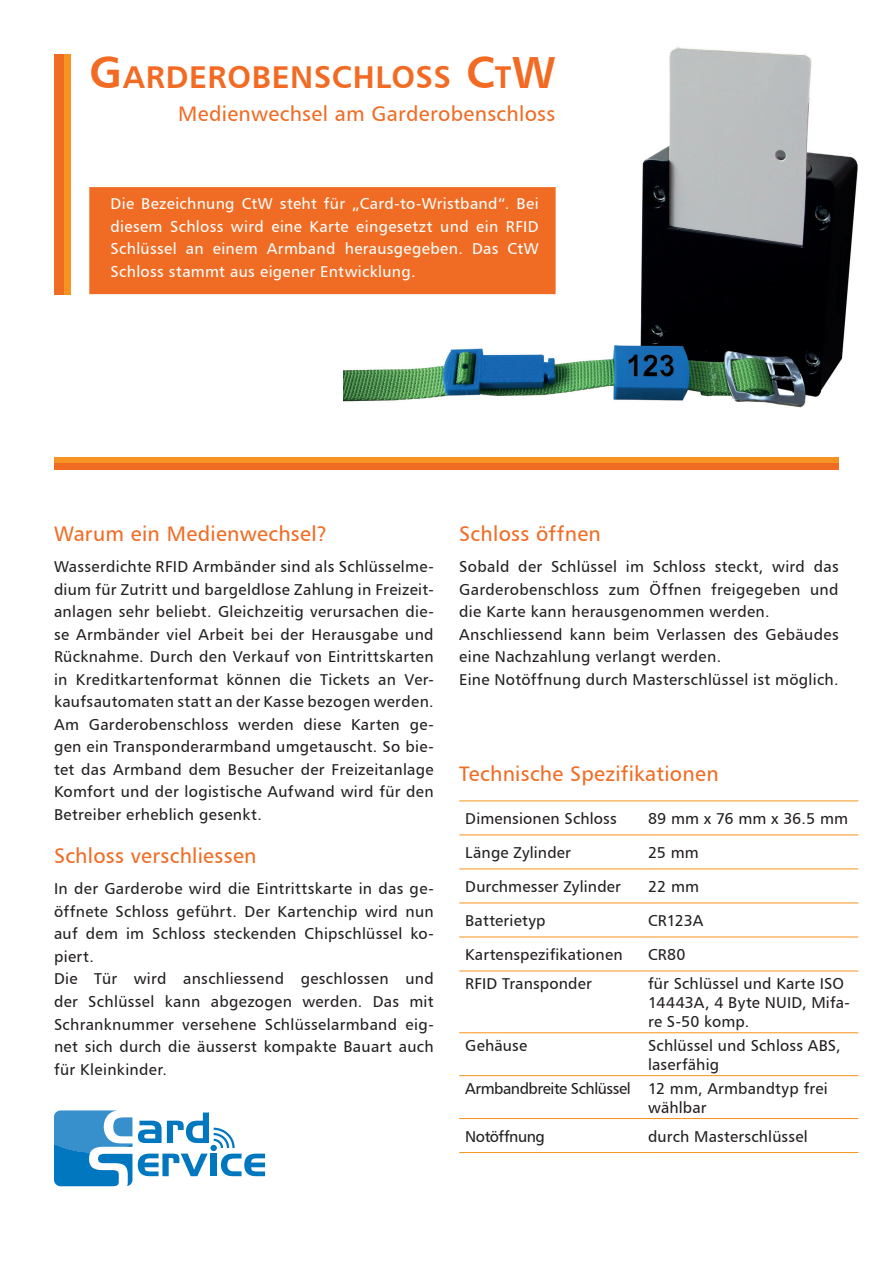
<style>
.page{position:relative;width:893px;height:1263px;background:#fff}
.page>*{position:absolute;margin:0;border:0;box-sizing:border-box;transform-origin:0 0}
.t1{font:31.5px "Humanist 777 BT Bold B";letter-spacing:.02em;color:#f36a23}
.t2{font:21px "Humanist 777 BT Roman B";letter-spacing:.015em;color:#f06c24}
.t3{font:15.75px/22.5px "Humanist 777 BT Roman B";letter-spacing:.02em;color:#231f20}
.t4{font:15.75px/22.5px "Humanist 777 BT Roman B";letter-spacing:.02em;color:#fff;text-align:justify}
.t5{font:15.75px/18.9px "Humanist 777 BT Roman B";letter-spacing:-.015em;color:#231f20}
.t6{font:15.75px "Humanist 777 BT Roman B";letter-spacing:-.03em;color:#231f20}
.s1{font-size:45px}
</style>
<div class="page">
<div style="left:59px;top:54px;width:12px;height:240px;background:#f69323"></div>
<div style="left:54px;top:54px;width:10px;height:240px;background:#f16c23"></div>
<img style="left:640px;top:47px;width:166px;height:266px">
<img style="left:806px;top:55px;width:52px;height:336px">
<svg style="left:138px;top:1112px;width:127px;height:64px"></svg>
<svg style="left:54px;top:1110px;width:78px;height:76px"></svg>
<hr style="left:459px;top:800px;width:183px;height:1px;background:#f7931d">
<hr style="left:642px;top:800px;width:216px;height:1px;background:#f7931d">
<hr style="left:459px;top:834px;width:183px;height:1px;background:#f7931d">
<hr style="left:642px;top:834px;width:216px;height:1px;background:#f7931d">
<hr style="left:459px;top:868px;width:183px;height:1px;background:#f7931d">
<hr style="left:642px;top:868px;width:216px;height:1px;background:#f7931d">
<hr style="left:459px;top:902px;width:183px;height:1px;background:#f7931d">
<hr style="left:642px;top:902px;width:216px;height:1px;background:#f7931d">
<hr style="left:459px;top:936px;width:183px;height:1px;background:#f7931d">
<hr style="left:642px;top:936px;width:216px;height:1px;background:#f7931d">
<hr style="left:459px;top:971px;width:183px;height:1px;background:#f7931d">
<hr style="left:642px;top:971px;width:216px;height:1px;background:#f7931d">
<hr style="left:459px;top:1032px;width:183px;height:1px;background:#f7931d">
<hr style="left:642px;top:1032px;width:216px;height:1px;background:#f7931d">
<hr style="left:459px;top:1075px;width:183px;height:1px;background:#f7931d">
<hr style="left:642px;top:1075px;width:216px;height:1px;background:#f7931d">
<hr style="left:459px;top:1118px;width:183px;height:1px;background:#f7931d">
<hr style="left:642px;top:1118px;width:216px;height:1px;background:#f7931d">
<hr style="left:459px;top:1152px;width:183px;height:1px;background:#f7931d">
<hr style="left:642px;top:1152px;width:216px;height:1px;background:#f7931d">
<div style="left:54px;top:458px;width:785px;height:8px;background:#f69323"></div>
<div style="left:54px;top:463px;width:785px;height:7px;background:#f16c23"></div>
<div style="left:89px;top:187px;width:467px;height:107px;background:#f06c24;border:2px solid #f06c24"></div>
<img style="left:343px;top:348px;width:254px;height:54px">
<img style="left:597px;top:313px;width:224px;height:95px">
<h1 class="t1" style="left:89px;top:57px;width:468px"><span class="s1">G</span>ARDEROBENSCHLOSS <span class="s1">C</span>T<span class="s1">W</span></h1>
<h2 class="t2" style="left:178px;top:100px;width:379px">Medienwechsel am Garderobenschloss</h2>
<p class="t4" style="left:111px;top:192px;width:430px">Die Bezeichnung CtW steht für „Card-to-Wristband“. Bei diesem Schloss wird eine Karte eingesetzt und ein RFID Schlüssel an einem Armband herausgegeben. Das CtW Schloss stammt aus eigener Entwicklung.</p>
<h2 class="t2" style="left:54px;top:521px;width:275px">Warum ein Medienwechsel?</h2>
<p class="t3" style="left:54px;top:555px;width:381px;text-align:justify">Wasserdichte RFID Armbänder sind als Schlüsselme&shy;dium für Zutritt und bargeldlose Zahlung in Freizeit&shy;anlagen sehr beliebt. Gleichzeitig verursachen die&shy;se Armbänder viel Arbeit bei der Herausgabe und Rücknahme. Durch den Verkauf von Eintrittskarten in Kreditkartenformat können die Tickets an Ver&shy;kaufsautomaten statt an der Kasse bezogen werden.<br>Am Garderobenschloss werden diese Karten ge&shy;gen ein Transponderarmband umgetauscht. So bie&shy;tet das Armband dem Besucher der Freizeitanlage Komfort und der logistische Aufwand wird für den Betreiber erheblich gesenkt.</p>
<h2 class="t2" style="left:54px;top:843px;width:204px">Schloss verschliessen</h2>
<p class="t3" style="left:54px;top:877px;width:381px">In der Garderobe wird die Eintrittskarte in das ge&shy;öffnete Schloss geführt. Der Kartenchip wird nun auf dem im Schloss steckenden Chipschlüssel ko&shy;piert.<br>Die Tür wird anschliessend geschlossen und der Schlüssel kann abgezogen werden. Das mit Schranknummer versehene Schlüsselarmband eig&shy;net sich durch die äusserst kompakte Bauart auch für Kleinkinder.</p>
<h2 class="t2" style="left:459px;top:521px;width:143px">Schloss öffnen</h2>
<p class="t3" style="left:459px;top:555px;width:381px">Sobald der Schlüssel im Schloss steckt, wird das Garderobenschloss zum Öffnen freigegeben und die Karte kann herausgenommen werden.<br>Anschliessend kann beim Verlassen des Gebäudes eine Nachzahlung verlangt werden.<br>Eine Notöffnung durch Masterschlüssel ist möglich.</p>
<h2 class="t2" style="left:459px;top:760px;width:261px">Technische Spezifikationen</h2>
<p class="t3" style="left:465px;top:807px;width:153px">Dimensionen Schloss</p>
<p class="t3" style="left:648px;top:807px;width:201px">89 mm x 76 mm x 36.5 mm</p>
<p class="t3" style="left:465px;top:841px;width:107px">Länge Zylinder</p>
<p class="t3" style="left:648px;top:841px;width:52px">25 mm</p>
<p class="t3" style="left:465px;top:875px;width:157px">Durchmesser Zylinder</p>
<p class="t3" style="left:648px;top:875px;width:52px">22 mm</p>
<p class="t3" style="left:465px;top:909px;width:82px">Batterietyp</p>
<p class="t3" style="left:648px;top:909px;width:57px">CR123A</p>
<p class="t3" style="left:465px;top:943px;width:159px">Kartenspezifikationen</p>
<p class="t3" style="left:648px;top:943px;width:39px">CR80</p>
<p class="t3" style="left:465px;top:972px;width:128px">RFID Transponder</p>
<p class="t3" style="left:648px;top:974px;width:203px;line-height:18.9px">für Schlüssel und Karte ISO<br>14443A, 4 Byte NUID, Mifa&shy;re S-50 komp.</p>
<p class="t3" style="left:465px;top:1034px;width:63px">Gehäuse</p>
<p class="t3" style="left:648px;top:1035px;width:194px;line-height:18.9px">Schlüssel und Schloss ABS, laserfähig</p>
<p class="t5" style="left:648px;top:1078px;width:181px;text-indent:-183px">Armbandbreite Schlüssel 12 mm, Armbandtyp frei wählbar</p>
<p class="t6" style="left:465px;top:1126px;width:81px">Notöffnung</p>
<p class="t3" style="left:648px;top:1124px;width:161px">durch Masterschlüssel</p>
</div>
